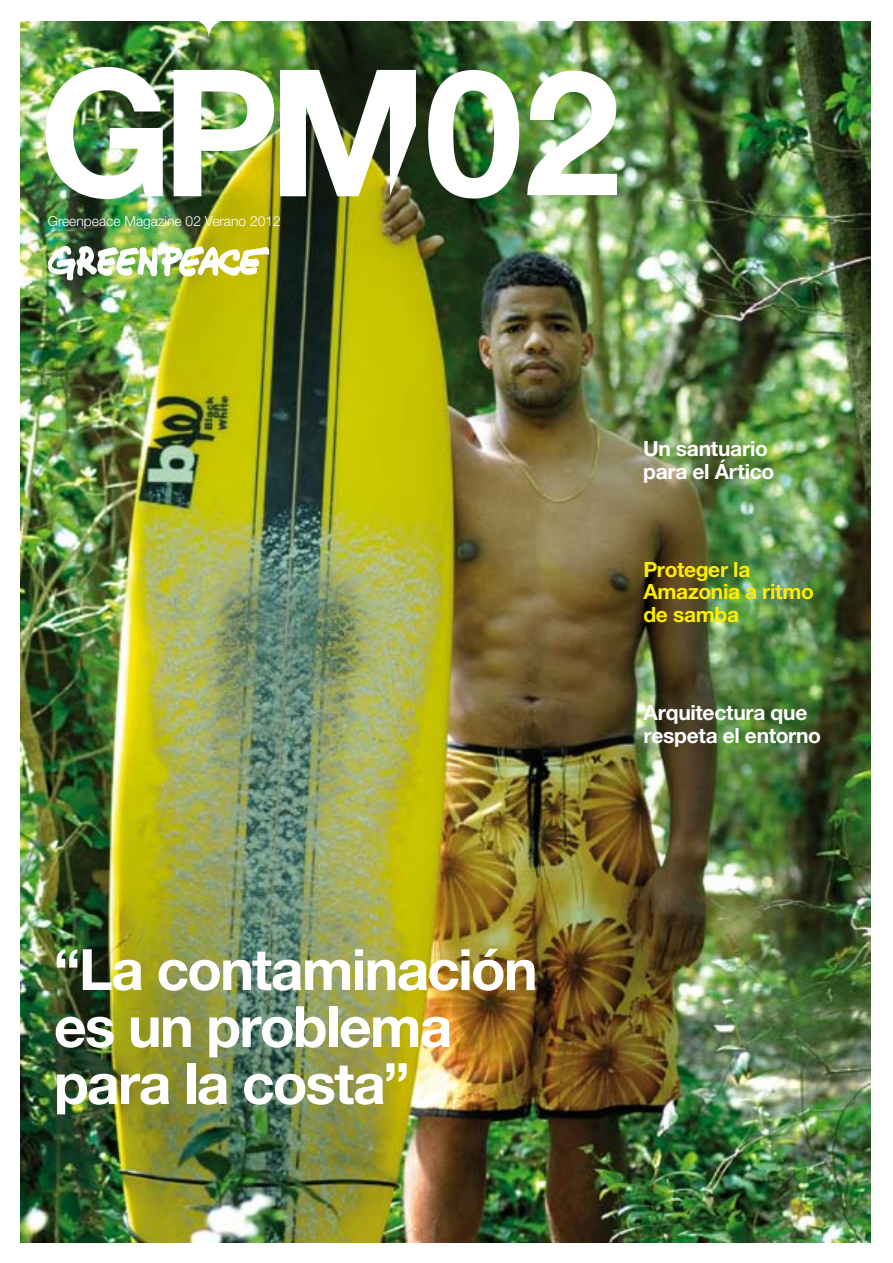
<style>
.page{position:relative;width:893px;height:1263px;background:#fff}
.page>*{position:absolute;margin:0;border:0;box-sizing:border-box;transform-origin:0 0}
.t1{font:700 174.3px "Helvetica Neue LT Std";color:#fff}
.t2{font:700 57px/57px "Helvetica Neue LT Std";letter-spacing:-.03em;color:#fff}
.t3{font:700 21px/22.5px "Helvetica Neue LT Std";letter-spacing:-.01em;color:#fff}
.t4{font:700 21px/22.5px "Helvetica Neue LT Std";letter-spacing:-.015em;color:#ffed00}
.t5{font:300 13.8px "Helvetica Neue LT Std";color:#fff}
</style>
<div class="page">
<img style="left:20px;top:22px;width:851px;height:1220px">
<svg style="left:187px;top:21px;width:45px;height:17px"></svg>
<img style="left:47px;top:245px;width:223px;height:36px">
<img style="left:45px;top:67px;width:118px;height:132px">
<img style="left:174px;top:70px;width:100px;height:126px">
<svg style="left:280px;top:70px;width:136px;height:126px"></svg>
<img style="left:428px;top:70px;width:91px;height:129px">
<p class="t5" style="left:48px;top:213px;width:235px">Greenpeace Magazine 02 Verano 2012</p>
<h1 class="t1" style="left:524px;top:25px;width:98px">2</h1>
<h2 class="t2" style="left:54px;top:940px;width:485px">“La contaminación es un problema para la costa”</h2>
<p class="t3" style="left:643px;top:437px;width:133px">Un santuario para el Ártico</p>
<p class="t4" style="left:643px;top:557px;width:172px">Proteger la<br>Amazonia a ritmo de samba</p>
<p class="t3" style="left:644px;top:701px;width:179px">Arquitectura que respeta el entorno</p>
</div>
